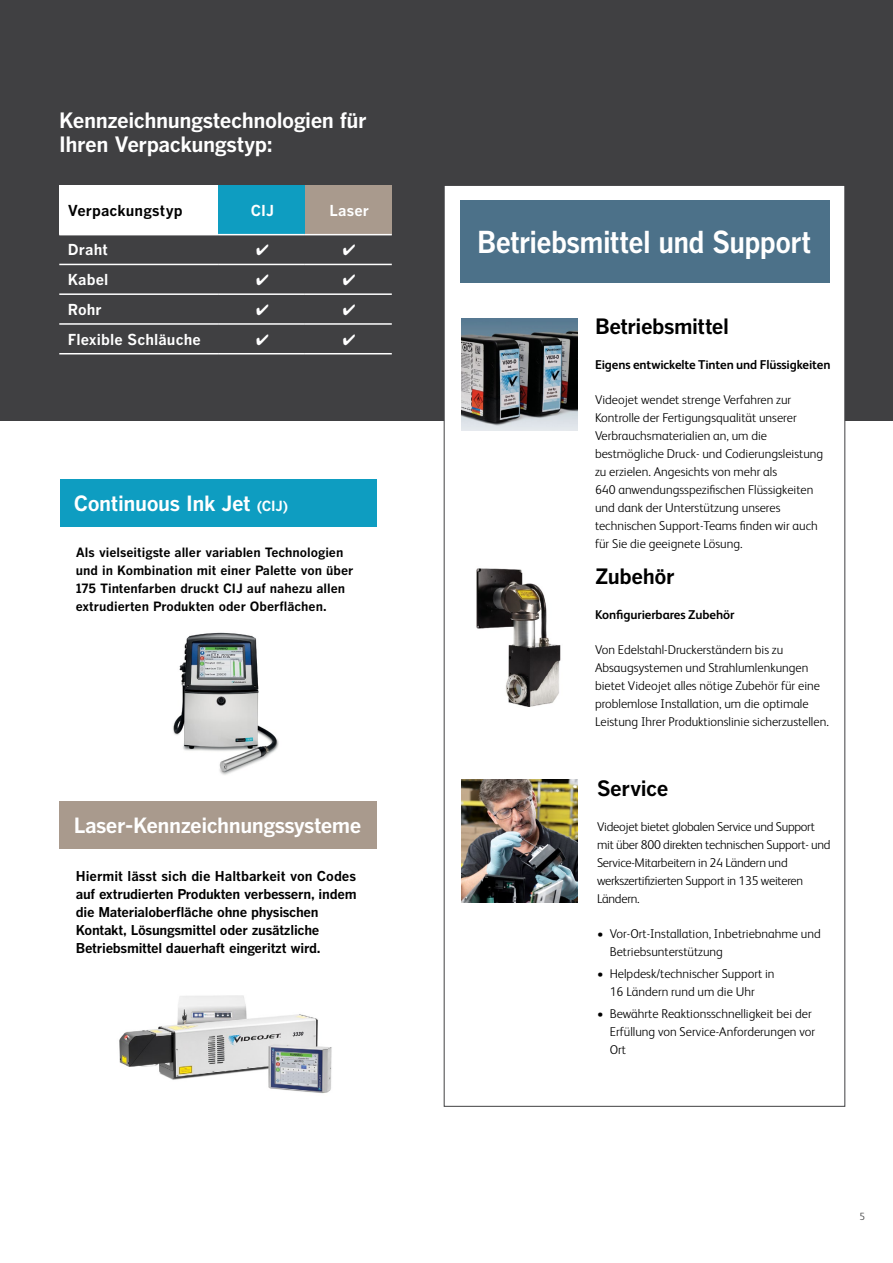
<style>
.page{position:relative;width:893px;height:1263px;background:#fff}
.page>*{position:absolute;margin:0;border:0;box-sizing:border-box;transform-origin:0 0}
.t1{font:700 30px "Benton Gothic";letter-spacing:-.025em;color:#fff;scale:.91 1}
.t2{font:700 21px/24px "Benton Gothic";letter-spacing:-.025em;color:#fff}
.t3{font:700 21px "Benton Gothic";letter-spacing:-.025em;color:#000}
.t4{font:700 20.85px "Benton Gothic";letter-spacing:-.025em;color:#fff}
.t5{font:700 15px "Benton Gothic";letter-spacing:.005em;color:#fff}
.t6{font:700 15px "Benton Gothic";letter-spacing:.005em;color:#000}
.t7{font:700 13.5px/18px "Benton Gothic";letter-spacing:-.02em;color:#000}
.t8{font:300 12.75px/18px "FS Albert Pro";color:#000}
.t9{font:300 12.75px/18px "FS Albert Pro";letter-spacing:-.02em;color:#000}
.t10{font:700 12.75px/18px "Benton Gothic";color:#000}
.t11{font:700 12.75px "FS Albert Pro";letter-spacing:-.01em;color:#000}
.t12{font:300 10.5px "FS Albert Pro";color:#404042}
.s1{font-size:13.95px}
</style>
<div class="page">
<div style="left:1px;top:0;width:892px;height:420px;background:#404042"></div>
<div style="left:444px;top:185px;width:401px;height:922px;background:#fff;border:1px solid #404042"></div>
<div style="left:59px;top:185px;width:159px;height:50px;background:#fff"></div>
<div style="left:218px;top:185px;width:87px;height:50px;background:#0e9dc1"></div>
<div style="left:305px;top:185px;width:87px;height:50px;background:#a99a8d"></div>
<hr style="left:218px;top:234px;width:87px;height:1px;background:#fff">
<hr style="left:305px;top:234px;width:87px;height:1px;background:#fff">
<img style="left:173px;top:632px;width:106px;height:143px">
<div style="left:60px;top:479px;width:317px;height:47px;background:#0e9dc1"></div>
<div style="left:59px;top:801px;width:318px;height:48px;background:#a99a8d"></div>
<img style="left:461px;top:779px;width:117px;height:123px">
<img style="left:476px;top:568px;width:85px;height:139px">
<img style="left:461px;top:318px;width:117px;height:113px">
<div style="left:460px;top:200px;width:369px;height:82px;background:#4c7189"></div>
<img style="left:119px;top:995px;width:213px;height:99px">
<svg style="left:59px;top:235px;width:333px;height:119px"></svg>
<h2 class="t2" style="left:59px;top:109px;width:309px">Kennzeichnungstechnologien für<br>Ihren Verpackungstyp:</h2>
<p class="t6" style="left:68px;top:202px;width:116px">Verpackungstyp</p>
<p class="t5" style="left:251px;top:202px;width:25px">CIJ</p>
<p class="t5" style="left:329px;top:202px;width:41px">Laser</p>
<p class="t5" style="left:68px;top:241px;width:42px">Draht</p>
<p class="t5" style="left:68px;top:271px;width:42px">Kabel</p>
<p class="t5" style="left:68px;top:301px;width:35px">Rohr</p>
<p class="t5" style="left:68px;top:331px;width:135px">Flexible Schläuche</p>
<h3 class="t4" style="left:74px;top:491px;width:216px">Continuous Ink Jet <span class="s1">(CIJ)</span></h3>
<p class="t10" style="left:76px;top:544px;width:279px">Als vielseitigste aller variablen Technologien und in Kombination mit einer Palette von über 175 Tintenfarben druckt CIJ auf nahezu allen extrudierten Produkten oder Oberflächen.</p>
<h3 class="t4" style="left:74px;top:813px;width:289px">Laser-Kennzeichnungssysteme</h3>
<p class="t7" style="left:76px;top:867px;width:282px">Hiermit lässt sich die Haltbarkeit von Codes auf extrudierten Produkten verbessern, indem die Materialoberfläche ohne physischen Kontakt, Lösungsmittel oder zusätzliche Betriebsmittel dauerhaft eingeritzt wird.</p>
<h1 class="t1" style="left:477px;top:224px;width:369px">Betriebsmittel und Support</h1>
<h2 class="t3" style="left:595px;top:314px;width:136px">Betriebsmittel</h2>
<p class="t11" style="left:595px;top:355px;width:237px">Eigens entwickelte Tinten und Flüssigkeiten</p>
<p class="t8" style="left:595px;top:390px;width:230px">Videojet wendet strenge Verfahren zur Kontrolle der Fertigungsqualität unserer Verbrauchsmaterialien an, um die bestmögliche Druck- und Codierungsleistung zu erzielen. Angesichts von mehr als<br>640 anwendungsspezifischen Flüssigkeiten und dank der Unterstützung unseres technischen Support-Teams finden wir auch für Sie die geeignete Lösung.</p>
<h2 class="t3" style="left:595px;top:564px;width:81px">Zubehör</h2>
<p class="t11" style="left:595px;top:605px;width:141px">Konfigurierbares Zubehör</p>
<p class="t8" style="left:595px;top:640px;width:235px">Von Edelstahl-Druckerständern bis zu Absaugsystemen und Strahlumlenkungen bietet Videojet alles nötige Zubehör für eine problemlose Installation, um die optimale Leistung Ihrer Produktionslinie sicherzustellen.</p>
<h2 class="t3" style="left:597px;top:776px;width:73px">Service</h2>
<p class="t9" style="left:597px;top:817px;width:235px">Videojet bietet globalen Service und Support mit über 800 direkten technischen Support- und Service-Mitarbeitern in 24 Ländern und werkszertifizierten Support in 135 weiteren Ländern.</p>
<p class="t8" style="left:610px;top:924px;width:213px;text-indent:-13px">• Vor-Ort-Installation, Inbetriebnahme und<br>Betriebsunterstützung</p>
<p class="t8" style="left:597px;top:964px;width:179px;text-align:center">• Helpdesk/technischer Support in<br>16 Ländern rund um die Uhr</p>
<p class="t8" style="left:610px;top:1004px;width:207px;text-indent:-13px">• Bewährte Reaktionsschnelligkeit bei der<br>Erfüllung von Service-Anforderungen vor<br>Ort</p>
<p class="t12" style="left:859px;top:1209px;width:7px">5</p>
</div>
